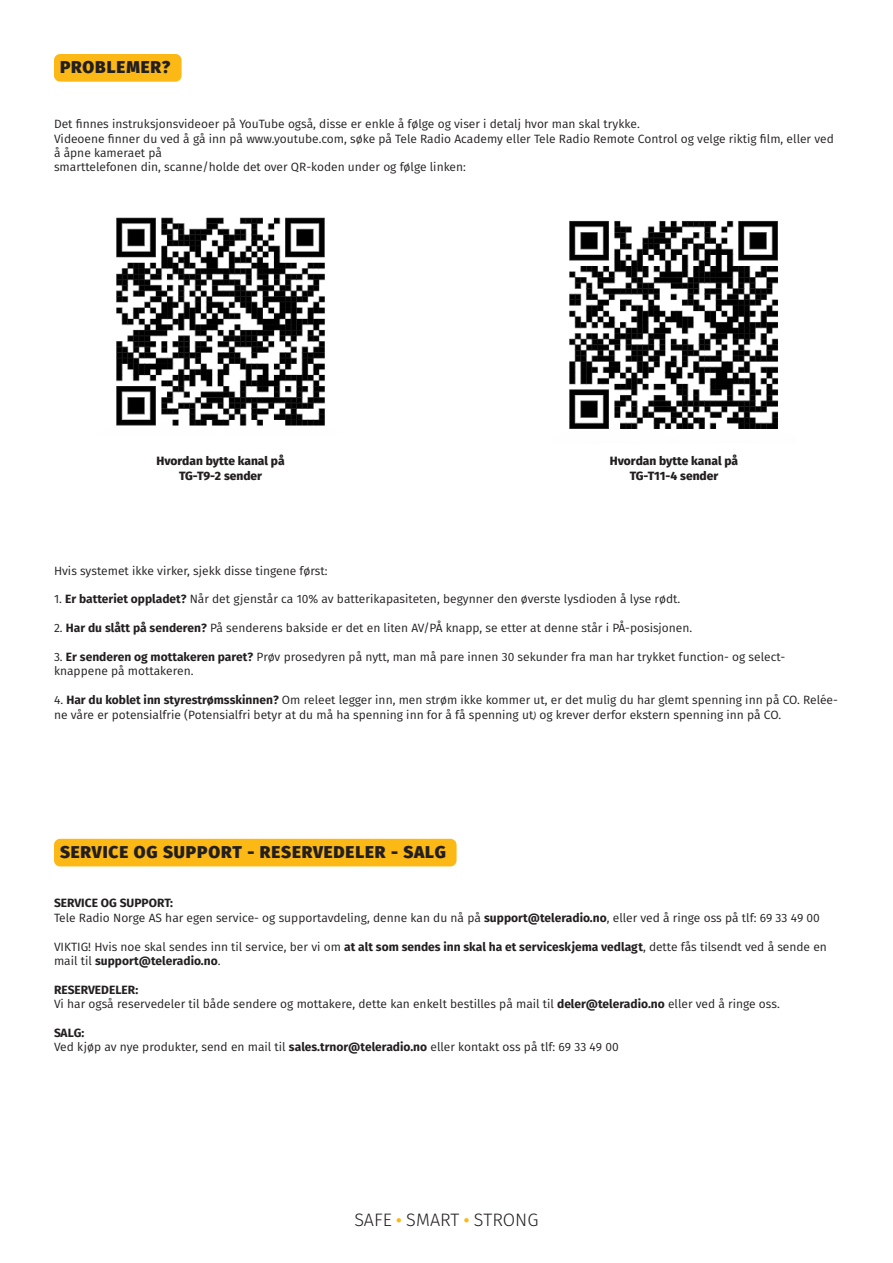
<style>
.page{position:relative;width:893px;height:1263px;background:#fff}
.page>*{position:absolute;margin:0;border:0;box-sizing:border-box;transform-origin:0 0}
.t1{font:300 18px "Fira Sans";color:#231f20}
.t2{font:800 17.1px "Fira Sans";letter-spacing:.05em;color:#231f20}
.t3{font:12px/14.4px "Fira Sans";color:#231f20}
.t4{font:800 12px/14.4px "Fira Sans";color:#231f20;text-align:center}
.s1{font-weight:700}
.s2{font-style:italic;font-size:9px}
</style>
<div class="page">
<div style="left:54px;top:54px;width:128px;height:28px;background:#fcb814;border-radius:6px"></div>
<div style="left:54px;top:839px;width:403px;height:27px;background:#fcb814;border-radius:6px"></div>
<img style="left:116px;top:217px;width:209px;height:209px">
<img style="left:569px;top:220px;width:209px;height:209px">
<h2 class="t2" style="left:60px;top:55px;width:112px">PROBLEMER?</h2>
<p class="t3" style="left:54px;top:117px;width:781px">Det finnes instruksjonsvideoer på YouTube også, disse er enkle å følge og viser i detalj hvor man skal trykke.<br>Videoene finner du ved å gå inn på www.youtube.com, søke på Tele Radio Academy eller Tele Radio Remote Control og velge riktig film, eller ved å åpne kameraet på<br>smarttelefonen din, scanne/holde det over QR-koden under og følge linken:</p>
<p class="t4" style="left:156px;top:454px;width:130px">Hvordan bytte kanal på<br>TG-T9-2 sender</p>
<p class="t4" style="left:610px;top:454px;width:130px">Hvordan bytte kanal på<br>TG-T11-4 sender</p>
<p class="t3" style="left:54px;top:563px;width:275px">Hvis systemet ikke virker, sjekk disse tingene først:</p>
<p class="t3" style="left:54px;top:592px;width:628px">1. <span class="s1">Er batteriet oppladet?</span> Når det gjenstår ca 10% av batterikapasiteten, begynner den øverste lysdioden å lyse rødt.</p>
<p class="t3" style="left:54px;top:621px;width:640px">2. <span class="s1">Har du slått på senderen?</span> På senderens bakside er det en liten AV/PÅ knapp, se etter at denne står i PÅ-posisjonen.</p>
<p class="t3" style="left:54px;top:650px;width:733px">3. <span class="s1">Er senderen og mottakeren paret?</span> Prøv prosedyren på nytt, man må pare innen 30 sekunder fra man har trykket function- og select&shy;knappene på mottakeren.</p>
<p class="t3" style="left:54px;top:693px;width:785px">4. <span class="s1">Har du koblet inn styrestrømsskinnen?</span> Om releet legger inn, men strøm ikke kommer ut, er det mulig du har glemt spenning inn på CO. Relée&shy;ne våre er potensialfrie (Potensialfri betyr at du må ha spenning inn for å få spenning ut<span class="s2">)</span> og krever derfor ekstern spenning inn på CO.</p>
<h2 class="t2" style="left:60px;top:840px;width:387px">SERVICE OG SUPPORT - RESERVEDELER - SALG</h2>
<p class="t3" style="left:54px;top:896px;width:767px"><span class="s1">SERVICE OG SUPPORT:<br></span>Tele Radio Norge AS har egen service- og supportavdeling, denne kan du nå på <span class="s1">support@teleradio.no</span>, eller ved å ringe oss på tlf: 69 33 49 00</p>
<p class="t3" style="left:54px;top:939px;width:774px">VIKTIG! Hvis noe skal sendes inn til service, ber vi om <span class="s1">at alt som sendes inn skal ha et serviceskjema vedlagt</span>, dette fås tilsendt ved å sende en mail til <span class="s1">support@teleradio.no</span>.</p>
<p class="t3" style="left:54px;top:982px;width:727px"><span class="s1">RESERVEDELER:<br></span>Vi har også reservedeler til både sendere og mottakere, dette kan enkelt bestilles på mail til <span class="s1">deler@teleradio.no</span> eller ved å ringe oss.</p>
<p class="t3" style="left:54px;top:1025px;width:566px"><span class="s1">SALG:<br></span>Ved kjøp av nye produkter, send en mail til <span class="s1">sales.trnor@teleradio.no</span> eller kontakt oss på tlf: 69 33 49 00</p>
<h1 class="t1" style="left:354px;top:1207px;width:185px">SAFE <sup>●</sup> SMART <sup>●</sup> STRONG</h1>
</div>
